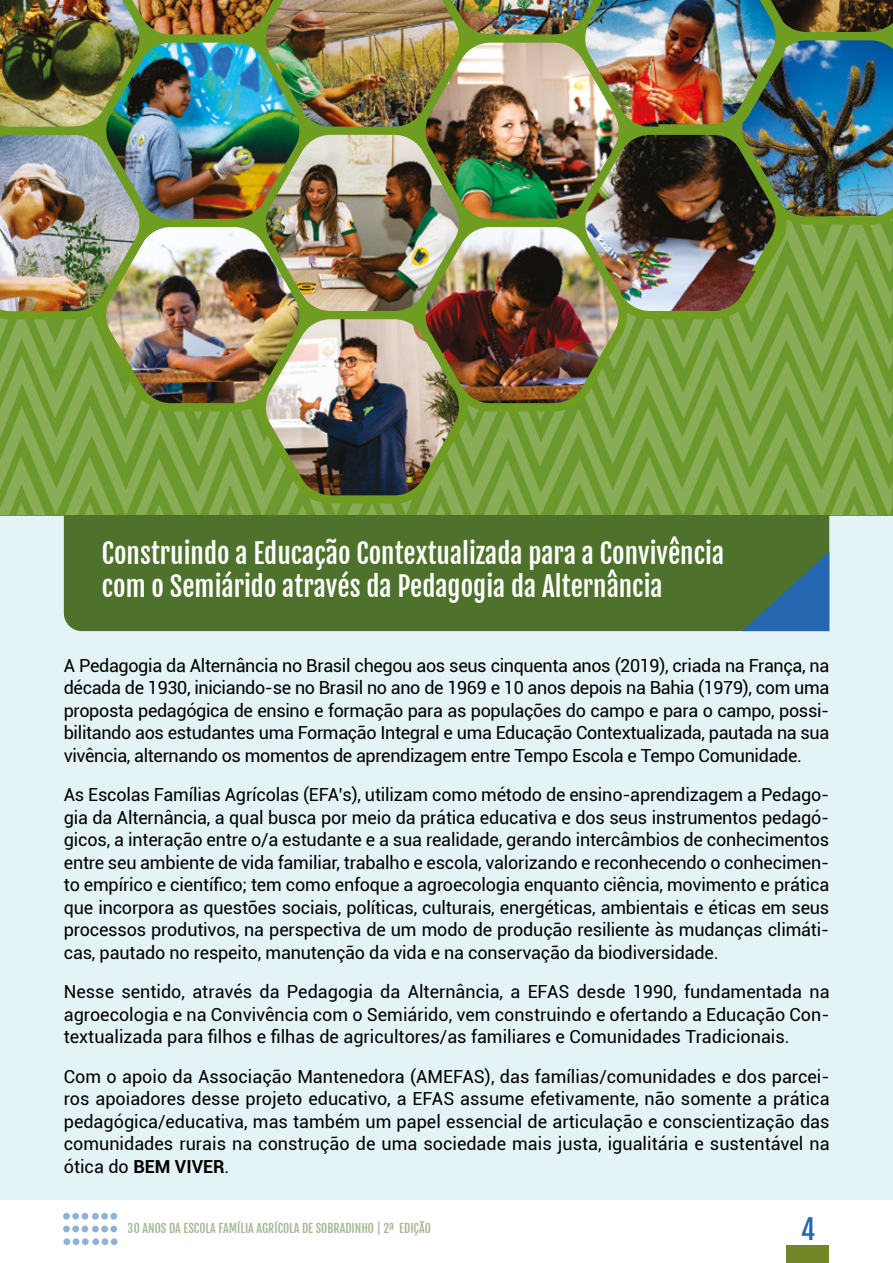
<style>
.page{position:relative;width:893px;height:1263px;background:#fff}
.page>*{position:absolute;margin:0;border:0;box-sizing:border-box;transform-origin:0 0}
.t1{font:27px/32.4px "Fjalla One";color:#fff}
.t2{font:27px "Fjalla One";color:#2466af}
.t3{font:18px/22.5px "Roboto";letter-spacing:-.01em;color:#000;text-align:justify}
.t4{font:12px "Fjalla One";color:#4d712c}
.s1{font-weight:700}
</style>
<div class="page">
<div style="left:787px;top:1245px;width:42px;height:18px;background:#738729"></div>
<div style="left:92px;top:1213px;width:7px;height:6px;background:#91b2d6;border-radius:50%"></div>
<div style="left:101px;top:1213px;width:7px;height:6px;background:#91b2d6;border-radius:50%"></div>
<div style="left:110px;top:1213px;width:7px;height:6px;background:#91b2d6;border-radius:50%"></div>
<svg style="left:92px;top:1225px;width:7px;height:7px"></svg>
<svg style="left:101px;top:1225px;width:7px;height:7px"></svg>
<div style="left:110px;top:1225px;width:7px;height:7px;background:#91b2d6;border-radius:50%"></div>
<div style="left:92px;top:1238px;width:7px;height:7px;background:#91b2d6;border-radius:50%"></div>
<div style="left:102px;top:1238px;width:6px;height:7px;background:#91b2d6;border-radius:50%"></div>
<div style="left:111px;top:1238px;width:7px;height:7px;background:#91b2d6;border-radius:50%"></div>
<div style="left:63px;top:1213px;width:7px;height:6px;background:#91b2d6;border-radius:50%"></div>
<div style="left:72px;top:1213px;width:7px;height:6px;background:#91b2d6;border-radius:50%"></div>
<div style="left:81px;top:1213px;width:7px;height:6px;background:#91b2d6;border-radius:50%"></div>
<svg style="left:63px;top:1225px;width:7px;height:7px"></svg>
<svg style="left:72px;top:1225px;width:7px;height:7px"></svg>
<div style="left:81px;top:1225px;width:7px;height:7px;background:#91b2d6;border-radius:50%"></div>
<div style="left:63px;top:1238px;width:7px;height:7px;background:#91b2d6;border-radius:50%"></div>
<div style="left:73px;top:1238px;width:6px;height:7px;background:#91b2d6;border-radius:50%"></div>
<div style="left:82px;top:1238px;width:7px;height:7px;background:#91b2d6;border-radius:50%"></div>
<div style="left:0;top:515px;width:893px;height:684px;background:#e4f3f5"></div>
<svg style="left:0;top:271px;width:893px;height:244px;background:#7ba344"></svg>
<img style="left:73px;top:0;width:715px;height:504px">
<img style="left:0;top:0;width:155px;height:366px">
<img style="left:658px;top:0;width:235px;height:271px">
<hr style="left:892px;top:710px;width:1px;height:489px;background:#2466af">
<div style="left:64px;top:515px;width:765px;height:116px;background:#4e712b"></div>
<svg style="left:742px;top:552px;width:87px;height:79px;background:#386b6d"></svg>
<h1 class="t1" style="left:102px;top:537px;width:624px">Construindo a Educação Contextualizada para a Convivência com o Semiárido através da Pedagogia da Alternância</h1>
<p class="t3" style="left:64px;top:653px;width:767px">A Pedagogia da Alternância no Brasil chegou aos seus cinquenta anos (2019), criada na França, na década de 1930, iniciando-se no Brasil no ano de 1969 e 10 anos depois na Bahia (1979), com uma proposta pedagógica de ensino e formação para as populações do campo e para o campo, possi&shy;bilitando aos estudantes uma Formação Integral e uma Educação Contextualizada, pautada na sua vivência, alternando os momentos de aprendizagem entre Tempo Escola e Tempo Comunidade.</p>
<p class="t3" style="left:64px;top:783px;width:767px">As Escolas Famílias Agrícolas (EFA’s), utilizam como método de ensino-aprendizagem a Pedago&shy;gia da Alternância, a qual busca por meio da prática educativa e dos seus instrumentos pedagó&shy;gicos, a interação entre o/a estudante e a sua realidade, gerando intercâmbios de conhecimentos entre seu ambiente de vida familiar, trabalho e escola, valorizando e reconhecendo o conhecimen&shy;to empírico e científico; tem como enfoque a agroecologia enquanto ciência, movimento e prática que incorpora as questões sociais, políticas, culturais, energéticas, ambientais e éticas em seus processos produtivos, na perspectiva de um modo de produção resiliente às mudanças climáti&shy;cas, pautado no respeito, manutenção da vida e na conservação da biodiversidade.</p>
<p class="t3" style="left:64px;top:980px;width:767px">Nesse sentido, através da Pedagogia da Alternância, a EFAS desde 1990, fundamentada na agroecologia e na Convivência com o Semiárido, vem construindo e ofertando a Educação Con&shy;textualizada para filhos e filhas de agricultores/as familiares e Comunidades Tradicionais.</p>
<p class="t3" style="left:64px;top:1064px;width:767px">Com o apoio da Associação Mantenedora (AMEFAS), das famílias/comunidades e dos parcei&shy;ros apoiadores desse projeto educativo, a EFAS assume efetivamente, não somente a prática pedagógica/educativa, mas também um papel essencial de articulação e conscientização das comunidades rurais na construção de uma sociedade mais justa, igualitária e sustentável na ótica do <span class="s1">BEM VIVER</span>.</p>
<p class="t4" style="left:128px;top:1221px;width:305px">30 ANOS DA ESCOLA FAMÍLIA AGRÍCOLA DE SOBRADINHO | 2ª EDIÇÃO</p>
<h1 class="t2" style="left:801px;top:1213px;width:16px">4</h1>
</div>
